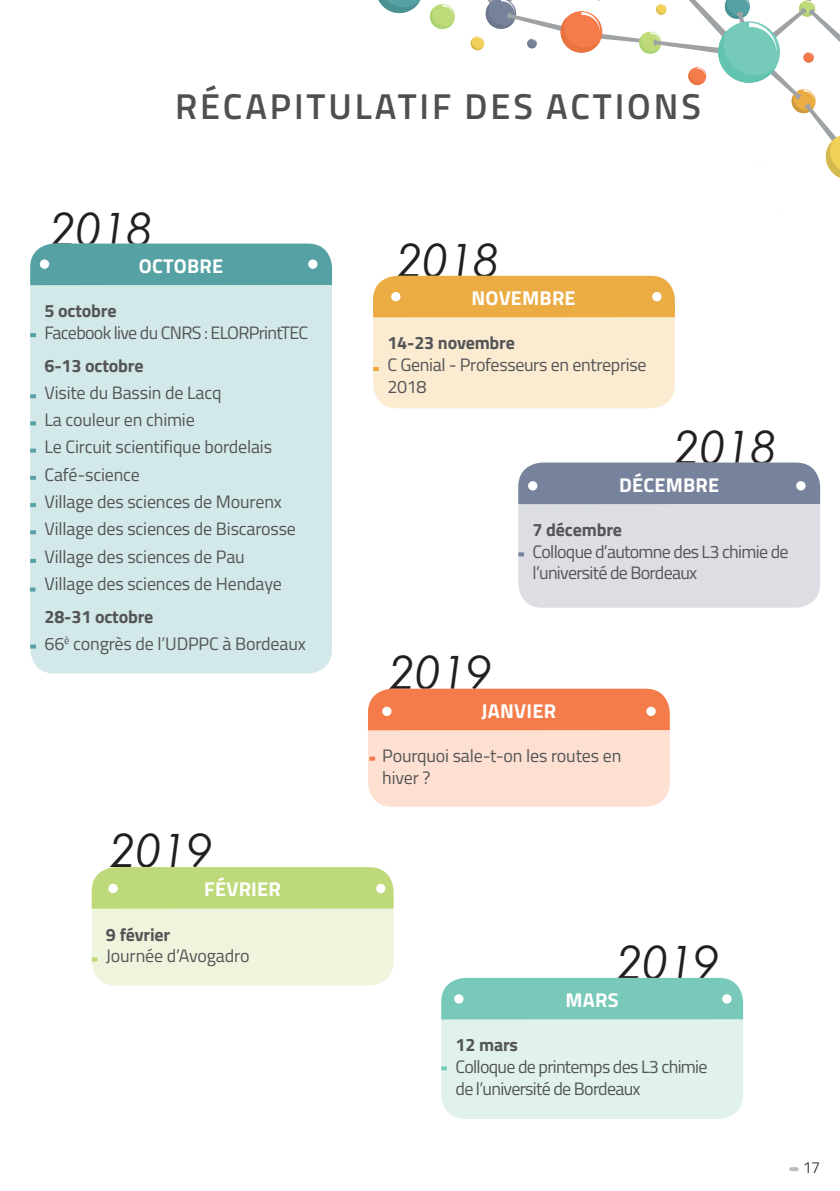
<style>
.page{position:relative;width:840px;height:1191px;background:#fff}
.page>*{position:absolute;margin:0;border:0;box-sizing:border-box;transform-origin:0 0}
.t1{font:italic 46px "Century Gothic";color:#231f20}
.t2{font:600 36px "Titillium Web";letter-spacing:.08em;color:#4d4f50}
.t3{font:700 20px "Titillium Web";letter-spacing:.01em;color:#fff}
.t4{font:18px/27.2px "Titillium Web";letter-spacing:-.01em;color:#545557}
.t5{font:18px/21.6px "Titillium Web";letter-spacing:-.04em;color:#545557}
.t6{font:700 18px "Titillium Web";letter-spacing:-.01em;color:#545557}
.t7{font:300 16px "Titillium Web";color:#231f20}
.s1{font-weight:700}
</style>
<div class="page">
<svg style="left:790px;top:1167px;width:6px;height:4px"></svg>
<svg style="left:378px;top:0;width:43px;height:13px"></svg>
<svg style="left:429px;top:4px;width:25px;height:25px"></svg>
<svg style="left:429px;top:5px;width:24px;height:24px"></svg>
<svg style="left:470px;top:0;width:369px;height:178px"></svg>
<div style="left:30px;top:244px;width:302px;height:429px;background:#d3e8e9;border-radius:24px"></div>
<div style="left:30px;top:244px;width:302px;height:41px;background:#55a1a4"></div>
<div style="left:308px;top:259px;width:9px;height:10px;background:#fff;border-radius:50%"></div>
<div style="left:40px;top:259px;width:9px;height:10px;background:#fff;border-radius:50%"></div>
<svg style="left:30px;top:333px;width:6px;height:4px"></svg>
<svg style="left:30px;top:394px;width:6px;height:4px"></svg>
<svg style="left:30px;top:644px;width:6px;height:4px"></svg>
<div style="left:441px;top:978px;width:301px;height:141px;background:#e1f2ee;border-radius:24px"></div>
<div style="left:441px;top:978px;width:301px;height:41px;background:#78c9ba"></div>
<div style="left:454px;top:994px;width:9px;height:9px;background:#fff;border-radius:50%"></div>
<svg style="left:721px;top:994px;width:10px;height:9px"></svg>
<svg style="left:441px;top:1066px;width:5px;height:4px"></svg>
<div style="left:373px;top:276px;width:301px;height:132px;background:#faebd1;border-radius:24px"></div>
<div style="left:373px;top:276px;width:301px;height:41px;background:#ebad43"></div>
<div style="left:391px;top:292px;width:9px;height:9px;background:#fff;border-radius:50%"></div>
<svg style="left:373px;top:367px;width:5px;height:4px"></svg>
<svg style="left:651px;top:292px;width:10px;height:9px"></svg>
<div style="left:518px;top:462px;width:301px;height:145px;background:#dcdee4;border-radius:24px"></div>
<div style="left:518px;top:462px;width:301px;height:42px;background:#77839c"></div>
<div style="left:527px;top:481px;width:10px;height:9px;background:#fff;border-radius:50%"></div>
<svg style="left:518px;top:552px;width:5px;height:4px"></svg>
<svg style="left:795px;top:481px;width:10px;height:9px"></svg>
<div style="left:92px;top:867px;width:301px;height:118px;background:#eff5dd;border-radius:24px"></div>
<div style="left:92px;top:867px;width:301px;height:41px;background:#bed979"></div>
<svg style="left:92px;top:957px;width:5px;height:4px"></svg>
<svg style="left:108px;top:883px;width:10px;height:10px"></svg>
<div style="left:376px;top:883px;width:9px;height:10px;background:#fff;border-radius:50%"></div>
<div style="left:368px;top:688px;width:301px;height:118px;background:#fde0d1;border-radius:24px"></div>
<div style="left:368px;top:688px;width:301px;height:42px;background:#f47c4b"></div>
<svg style="left:369px;top:756px;width:6px;height:4px"></svg>
<div style="left:382px;top:706px;width:9px;height:10px;background:#fff;border-radius:50%"></div>
<div style="left:646px;top:706px;width:9px;height:10px;background:#fff;border-radius:50%"></div>
<svg style="left:30px;top:421px;width:6px;height:4px"></svg>
<svg style="left:30px;top:448px;width:6px;height:4px"></svg>
<svg style="left:30px;top:476px;width:6px;height:4px"></svg>
<svg style="left:30px;top:503px;width:6px;height:4px"></svg>
<svg style="left:30px;top:530px;width:6px;height:4px"></svg>
<svg style="left:30px;top:559px;width:6px;height:4px"></svg>
<svg style="left:30px;top:587px;width:5px;height:4px"></svg>
<h2 class="t2" style="left:175px;top:79px;width:527px">RÉCAPITULATIF DES ACTIONS</h2>
<h1 class="t1" style="left:51px;top:197px;width:103px">2018</h1>
<p class="t3" style="left:139px;top:250px;width:86px">OCTOBRE</p>
<p class="t6" style="left:44px;top:297px;width:73px">5 octobre</p>
<p class="t5" style="left:44px;top:321px;width:265px">Facebook live du CNRS : ELORPrintTEC</p>
<p class="t6" style="left:44px;top:351px;width:100px">6-13 octobre</p>
<p class="t4" style="left:44px;top:378px;width:253px">Visite du Bassin de Lacq<br>La couleur en chimie<br>Le Circuit scientifique bordelais<br>Café-science<br>Village des sciences de Mourenx<br>Village des sciences de Biscarosse<br>Village des sciences de Pau<br>Village des sciences de Hendaye</p>
<p class="t4" style="left:44px;top:602px;width:263px"><span class="s1">28-31 octobre<br></span>66<sup>è</sup> congrès de l’UDPPC à Bordeaux</p>
<h1 class="t1" style="left:111px;top:818px;width:103px">2019</h1>
<p class="t3" style="left:204px;top:874px;width:78px">FÉVRIER</p>
<p class="t6" style="left:106px;top:920px;width:66px">9 février</p>
<p class="t4" style="left:106px;top:941px;width:145px">Journée d’Avogadro</p>
<h1 class="t1" style="left:397px;top:228px;width:103px">2018</h1>
<p class="t3" style="left:471px;top:283px;width:106px">NOVEMBRE</p>
<p class="t6" style="left:387px;top:329px;width:129px">14-23 novembre</p>
<p class="t4" style="left:387px;top:353px;width:260px;line-height:21.6px">C Genial - Professeurs en entreprise<br>2018</p>
<h1 class="t1" style="left:674px;top:415px;width:103px">2018</h1>
<h1 class="t1" style="left:390px;top:640px;width:103px">2019</h1>
<p class="t3" style="left:619px;top:469px;width:101px">DÉCEMBRE</p>
<p class="t6" style="left:532px;top:516px;width:91px">7 décembre</p>
<p class="t5" style="left:532px;top:539px;width:257px">Colloque d’automne des L3 chimie de l’université de Bordeaux</p>
<p class="t3" style="left:481px;top:695px;width:76px">JANVIER</p>
<p class="t4" style="left:382px;top:744px;width:240px;line-height:21.6px">Pourquoi sale-t-on les routes en hiver ?</p>
<h1 class="t1" style="left:617px;top:930px;width:103px">2019</h1>
<p class="t3" style="left:565px;top:984px;width:55px">MARS</p>
<p class="t6" style="left:455px;top:1031px;width:64px">12 mars</p>
<p class="t5" style="left:455px;top:1055px;width:253px">Colloque de printemps des L3 chimie de l’université de Bordeaux</p>
<p class="t7" style="left:802px;top:1156px;width:19px">17</p>
</div>
